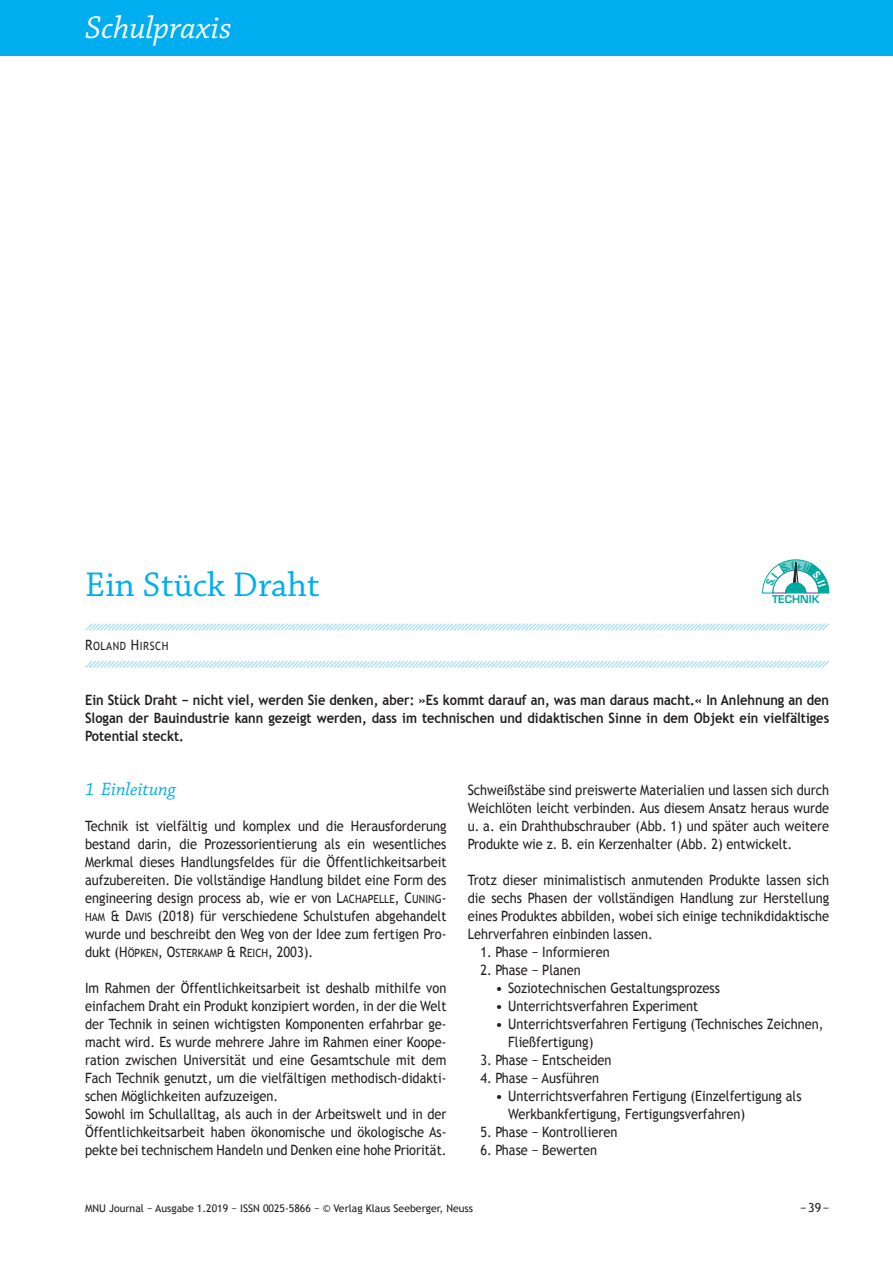
<style>
.page{position:relative;width:893px;height:1263px;background:#fff}
.page>*{position:absolute;margin:0;border:0;box-sizing:border-box;transform-origin:0 0}
.t1{font:36px "Chaparral Pro";color:#00aeef}
.t2{font:italic 33px "Chaparral Pro";color:#fff}
.t3{font:italic 18.75px "Chaparral Pro";color:#00aeef}
.t4{font:14.25px/18px "Trebuchet MS";color:#231f20;text-align:justify;scale:.9 1}
.t5{font:14.25px/18px "Trebuchet MS";color:#231f20}
.t6{font:700 14.25px/18px "Trebuchet MS";color:#231f20;text-align:justify;scale:.9 1}
.t7{font:12.3px "Trebuchet MS";color:#231f20}
.t8{font:11.4px "Trebuchet MS SC800";color:#231f20;scale:.9 1}
.t9{font:11.4px "Trebuchet MS SC800";letter-spacing:.05em;color:#231f20;scale:.9 1}
.t10{font:10.5px "Trebuchet MS";color:#231f20}
.t11{font:600 10.5px "Eurostile";color:#00a99d}
.s1{font-size:14.25px}
.s2{font-family:"Trebuchet MS SC800"}
.s3{font-family:"Trebuchet MS SC800";font-size:11.4px}
.s4{font-family:"Trebuchet MS";font-size:14.25px}
</style>
<div class="page">
<div style="left:0;top:0;width:893px;height:55px;background:#00aeef"></div>
<svg style="left:85px;top:623px;width:744px;height:8px"></svg>
<svg style="left:85px;top:660px;width:744px;height:8px"></svg>
<svg style="left:762px;top:559px;width:67px;height:35px"></svg>
<h2 class="t2" style="left:85px;top:10px;width:148px">Schulpraxis</h2>
<h1 class="t1" style="left:85px;top:564px;width:236px">Ein Stück Draht</h1>
<p class="t9" style="left:85px;top:639px;width:94px"><span class="s1">R</span>OLAND <span class="s1">H</span>IRSCH</p>
<p class="t11" style="left:772px;top:592px;width:49px">TECHNIK</p>
<p class="t6" style="left:85px;top:690px;width:828px">Ein Stück Draht − nicht viel, werden Sie denken, aber: »Es kommt darauf an, was man daraus macht.« In Anlehnung an den Slogan der Bauindustrie kann gezeigt werden, dass im technischen und didaktischen Sinne in dem Objekt ein vielfältiges Potential steckt.</p>
<h3 class="t3" style="left:85px;top:778px;width:92px">1 Einleitung</h3>
<p class="t4" style="left:85px;top:817px;width:403px">Technik ist vielfältig und komplex und die Herausforderung bestand darin, die Prozessorientierung als ein wesentliches Merkmal dieses Handlungsfeldes für die Öffentlichkeitsarbeit aufzubereiten. Die vollständige Handlung bildet eine Form des engineering design process ab, wie er von <span class="s2">L</span><span class="s3">ACHAPELLE</span><span class="s2">, C</span><span class="s3">UNING</span><span class="s2">-</span><span class="s3">HAM</span> <span class="s2">&amp; D</span><span class="s3">AVIS</span> (2018) für verschiedene Schulstufen abgehandelt wurde und beschreibt den Weg von der Idee zum fertigen Pro-</p>
<p class="t8" style="left:85px;top:946px;width:255px"><span class="s4">dukt (</span><span class="s1">H</span>ÖPKEN<span class="s1">, O</span>STERKAMP <span class="s1">&amp; R</span>EICH<span class="s4">, 2003).</span></p>
<p class="t4" style="left:85px;top:979px;width:403px;text-align:left">Im Rahmen der Öffentlichkeitsarbeit ist deshalb mithilfe von einfachem Draht ein Produkt konzipiert worden, in der die Welt der Technik in seinen wichtigsten Komponenten erfahrbar ge&shy;macht wird. Es wurde mehrere Jahre im Rahmen einer Koope&shy;ration zwischen Universität und eine Gesamtschule mit dem Fach Technik genutzt, um die vielfältigen methodisch-didakti&shy;schen Möglichkeiten aufzuzeigen.<br>Sowohl im Schullalltag, als auch in der Arbeitswelt und in der Öffentlichkeitsarbeit haben ökonomische und ökologische As&shy;pekte bei technischem Handeln und Denken eine hohe Priorität.</p>
<p class="t4" style="left:468px;top:781px;width:403px">Schweißstäbe sind preiswerte Materialien und lassen sich durch Weichlöten leicht verbinden. Aus diesem Ansatz heraus wurde u. a. ein Drahthubschrauber (Abb. 1) und später auch weitere Produkte wie z. B. ein Kerzenhalter (Abb. 2) entwickelt.</p>
<p class="t4" style="left:468px;top:871px;width:403px">Trotz dieser minimalistisch anmutenden Produkte lassen sich die sechs Phasen der vollständigen Handlung zur Herstellung eines Produktes abbilden, wobei sich einige technikdidaktische Lehrverfahren einbinden lassen.</p>
<p class="t4" style="left:480px;top:943px;width:145px">1. Phase − Informieren</p>
<p class="t4" style="left:480px;top:961px;width:113px">2. Phase − Planen</p>
<p class="t5" style="left:495px;top:979px;width:226px">• Soziotechnischen Gestaltungsprozess</p>
<p class="t5" style="left:495px;top:997px;width:204px">• Unterrichtsverfahren Experiment</p>
<p class="t5" style="left:508px;top:1015px;width:317px;text-indent:-13px">• Unterrichtsverfahren Fertigung (Technisches Zeichnen,<br>Fließfertigung)</p>
<p class="t4" style="left:480px;top:1051px;width:147px">3. Phase − Entscheiden</p>
<p class="t4" style="left:480px;top:1069px;width:133px">4. Phase − Ausführen</p>
<p class="t5" style="left:508px;top:1087px;width:295px;text-indent:-13px">• Unterrichtsverfahren Fertigung (Einzelfertigung als<br>Werkbankfertigung, Fertigungsverfahren)</p>
<p class="t4" style="left:480px;top:1123px;width:154px">5. Phase − Kontrollieren</p>
<p class="t4" style="left:480px;top:1141px;width:131px">6. Phase − Bewerten</p>
<p class="t10" style="left:85px;top:1202px;width:389px">MNU Journal − Ausgabe 1.2019 − ISSN 0025-5866 − © Verlag Klaus Seeberger, Neuss</p>
<p class="t7" style="left:800px;top:1200px;width:31px">− 39 −</p>
</div>
